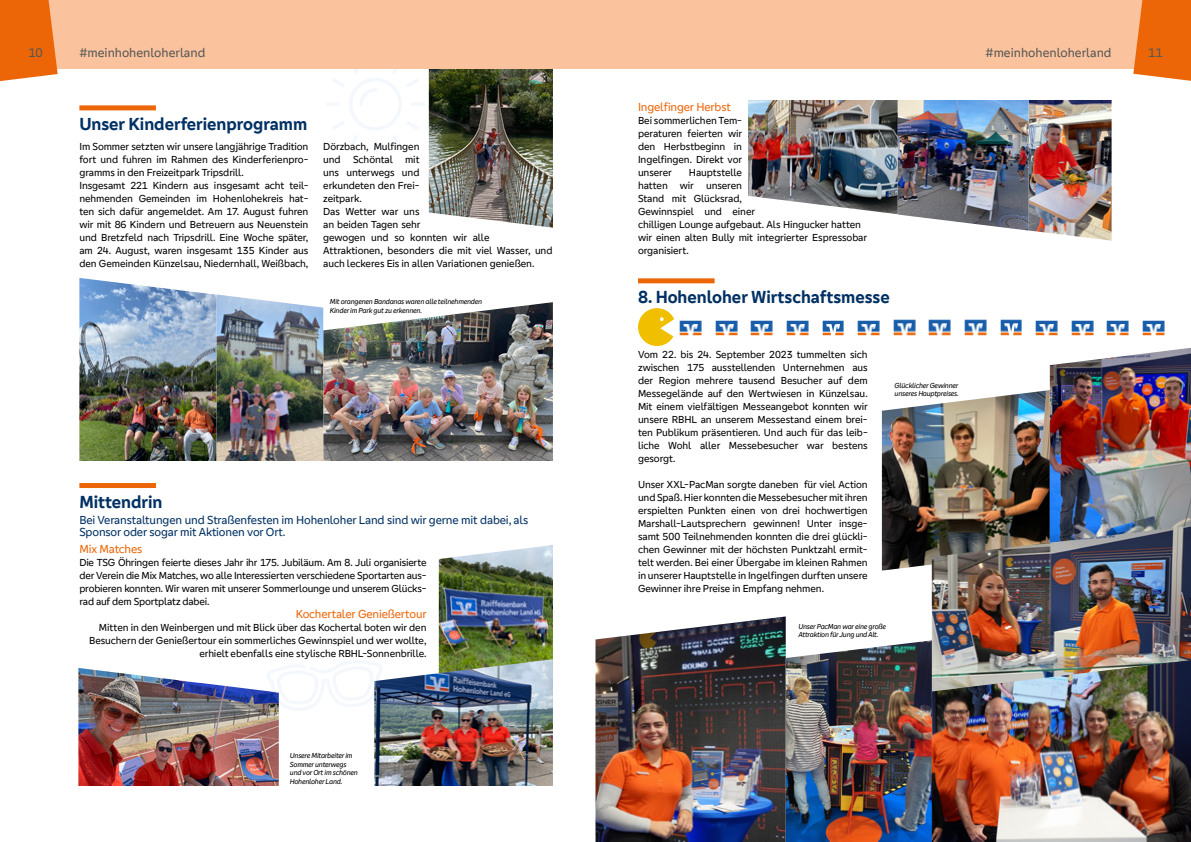
<style>
.page{position:relative;width:1191px;height:842px;background:#fff}
.page>*{position:absolute;margin:0;border:0;box-sizing:border-box;transform-origin:0 0}
.t1{font:700 18px "Genos GFG";color:#003063}
.t2{font:13px "Genos GFG";color:#575756}
.t3{font:12px/12px "Genos GFG";letter-spacing:-.01em;color:#003063}
.t4{font:12px "Genos GFG";letter-spacing:-.015em;color:#ec6608}
.t5{font:10.5px/13px "Genos GFG";letter-spacing:-.01em;color:#000;text-align:justify}
.t6{font:italic 7.5px/8.5px "Genos GFG";letter-spacing:-.03em;color:#000}
</style>
<div class="page">
<img style="left:882px;top:390px;width:167px;height:181px">
<img style="left:748px;top:100px;width:149px;height:114px">
<img style="left:79px;top:278px;width:138px;height:183px">
<img style="left:323px;top:302px;width:230px;height:159px">
<img style="left:429px;top:68px;width:124px;height:160px">
<img style="left:78px;top:668px;width:201px;height:118px">
<img style="left:439px;top:545px;width:114px;height:114px">
<img style="left:374px;top:659px;width:179px;height:127px">
<img style="left:1028px;top:100px;width:83px;height:141px">
<img style="left:595px;top:616px;width:190px;height:226px">
<img style="left:897px;top:100px;width:131px;height:131px">
<img style="left:217px;top:294px;width:106px;height:167px">
<img style="left:715px;top:320px;width:22px;height:16px">
<img style="left:751px;top:320px;width:22px;height:16px">
<img style="left:680px;top:320px;width:22px;height:15px">
<div style="left:638px;top:308px;width:38px;height:38px;background:#f0c000;border-radius:50%"></div>
<svg style="left:660px;top:317px;width:16px;height:21px"></svg>
<img style="left:822px;top:320px;width:22px;height:16px">
<img style="left:857px;top:320px;width:22px;height:16px">
<img style="left:786px;top:320px;width:22px;height:16px">
<img style="left:929px;top:320px;width:22px;height:15px">
<img style="left:964px;top:320px;width:22px;height:15px">
<img style="left:893px;top:320px;width:22px;height:15px">
<img style="left:1035px;top:320px;width:22px;height:15px">
<img style="left:1071px;top:320px;width:22px;height:15px">
<img style="left:1000px;top:320px;width:22px;height:15px">
<img style="left:1142px;top:320px;width:22px;height:16px">
<img style="left:1106px;top:320px;width:22px;height:16px">
<img style="left:1049px;top:348px;width:142px;height:177px">
<img style="left:785px;top:639px;width:146px;height:203px">
<img style="left:931px;top:525px;width:260px;height:135px">
<img style="left:931px;top:660px;width:260px;height:182px">
<svg style="left:326px;top:68px;width:99px;height:85px"></svg>
<div style="left:0;top:0;width:1191px;height:68px;background:#fac39d"></div>
<svg style="left:1133px;top:0;width:58px;height:81px;background:#ed741e"></svg>
<svg style="left:0;top:0;width:58px;height:81px;background:#ed731e"></svg>
<svg style="left:267px;top:659px;width:116px;height:52px"></svg>
<div style="left:79px;top:105px;width:77px;height:5px;background:#ec6608"></div>
<div style="left:79px;top:483px;width:77px;height:5px;background:#ec6608"></div>
<div style="left:638px;top:278px;width:76px;height:5px;background:#ec6608"></div>
<p class="t2" style="left:28px;top:45px;width:16px">10</p>
<p class="t2" style="left:79px;top:45px;width:127px">#meinhohenloherland</p>
<p class="t2" style="left:985px;top:45px;width:127px">#meinhohenloherland</p>
<p class="t2" style="left:1148px;top:45px;width:16px">11</p>
<h1 class="t1" style="left:79px;top:114px;width:229px">Unser Kinderferienprogramm</h1>
<p class="t5" style="left:79px;top:140px;width:231px;text-align:left">Im Sommer setzten wir unsere langjährige Tradition fort und fuhren im Rahmen des Kinderferienpro&shy;gramms in den Freizeitpark Tripsdrill.<br>Insgesamt 221 Kindern aus insgesamt acht teil&shy;nehmenden Gemeinden im Hohenlohekreis hat&shy;ten sich dafür angemeldet. Am 17. August fuhren wir mit 86 Kindern und Betreuern aus Neuenstein und Bretzfeld nach Tripsdrill. Eine Woche später, am 24. August, waren insgesamt 135 Kinder aus den Gemeinden Künzelsau, Niedernhall, Weißbach,</p>
<p class="t5" style="left:323px;top:139px;width:231px;text-align:left">Dörzbach, Mulfingen<br>und Schöntal mit<br>uns unterwegs und<br>erkundeten den Frei-<br>zeitpark.<br>Das Wetter war uns<br>an beiden Tagen sehr<br>gewogen und so konnten wir alle<br>Attraktionen, besonders die mit viel Wasser, und auch leckeres Eis in allen Variationen genießen.</p>
<p class="t6" style="left:330px;top:297px;width:154px">Mit orangenen Bandanas waren alle teilnehmenden<br>Kinder im Park gut zu erkennen.</p>
<h1 class="t1" style="left:79px;top:491px;width:85px">Mittendrin</h1>
<p class="t4" style="left:79px;top:542px;width:64px">Mix Matches</p>
<p class="t5" style="left:79px;top:556px;width:349px">Die TSG Öhringen feierte dieses Jahr ihr 175. Jubiläum. Am 8. Juli organisierte der Verein die Mix Matches, wo alle Interessierten verschiedene Sportarten aus&shy;probieren konnten. Wir waren mit unserer Sommerlounge und unserem Glücks&shy;rad auf dem Sportplatz dabei.</p>
<p class="t4" style="left:296px;top:607px;width:132px">Kochertaler Genießertour</p>
<p class="t5" style="left:89px;top:621px;width:339px;text-align:right">Mitten in den Weinbergen und mit Blick über das Kochertal boten wir den<br>Besuchern der Genießertour ein sommerliches Gewinnspiel und wer wollte, erhielt ebenfalls eine stylische RBHL-Sonnenbrille.</p>
<p class="t3" style="left:79px;top:513px;width:450px">Bei Veranstaltungen und Straßenfesten im Hohenloher Land sind wir gerne mit dabei, als<br>Sponsor oder sogar mit Aktionen vor Ort.</p>
<p class="t6" style="left:290px;top:751px;width:69px">Unsere Mitarbeiter im<br>Sommer unterwegs und vor Ort im schönen<br>Hohenloher Land.</p>
<p class="t4" style="left:638px;top:100px;width:94px">Ingelfinger Herbst</p>
<p class="t5" style="left:638px;top:114px;width:106px">Bei sommerlichen Tem&shy;peraturen feierten wir den Herbstbeginn in Ingelfingen. Direkt vor unserer</p>
<p class="t5" style="left:638px;top:166px;width:231px;text-align:left;text-indent:51px">Hauptstelle<br>hatten wir unseren<br>Stand mit Glücksrad,<br>Gewinnspiel und einer<br>chilligen Lounge aufgebaut. Als Hingucker hatten wir einen alten Bully mit integrierter Espressobar organisiert.</p>
<h1 class="t1" style="left:638px;top:287px;width:253px">8. Hohenloher Wirtschaftsmesse</h1>
<p class="t5" style="left:638px;top:348px;width:231px">Vom 22. bis 24. September 2023 tummelten sich zwischen 175 ausstellenden Unternehmen aus der Region mehrere tausend Besucher auf dem Messegelände auf den Wertwiesen in Künzelsau.<br>Mit einem vielfältigen Messeangebot konnten wir unsere RBHL an unserem Messestand einem brei&shy;ten Publikum präsentieren. Und auch für das leib&shy;liche Wohl aller Messebesucher war bestens gesorgt.</p>
<p class="t5" style="left:638px;top:478px;width:231px">Unser XXL-PacMan sorgte daneben für viel Action und Spaß. Hier konnten die Messebesucher mit ihren erspielten Punkten einen von drei hochwertigen Marshall-Lautsprechern gewinnen! Unter insge&shy;samt 500 Teilnehmenden konnten die drei glückli&shy;chen Gewinner mit der höchsten Punktzahl ermit&shy;telt werden. Bei einer Übergabe im kleinen Rahmen in unserer Hauptstelle in Ingelfingen durften unsere Gewinner ihre Preise in Empfang nehmen.</p>
<p class="t6" style="left:894px;top:381px;width:66px">Glücklicher Gewinner unseres Hauptpreises.</p>
<p class="t6" style="left:798px;top:622px;width:89px">Unser PacMan war eine große<br>Attraktion für Jung und Alt.</p>
</div>
